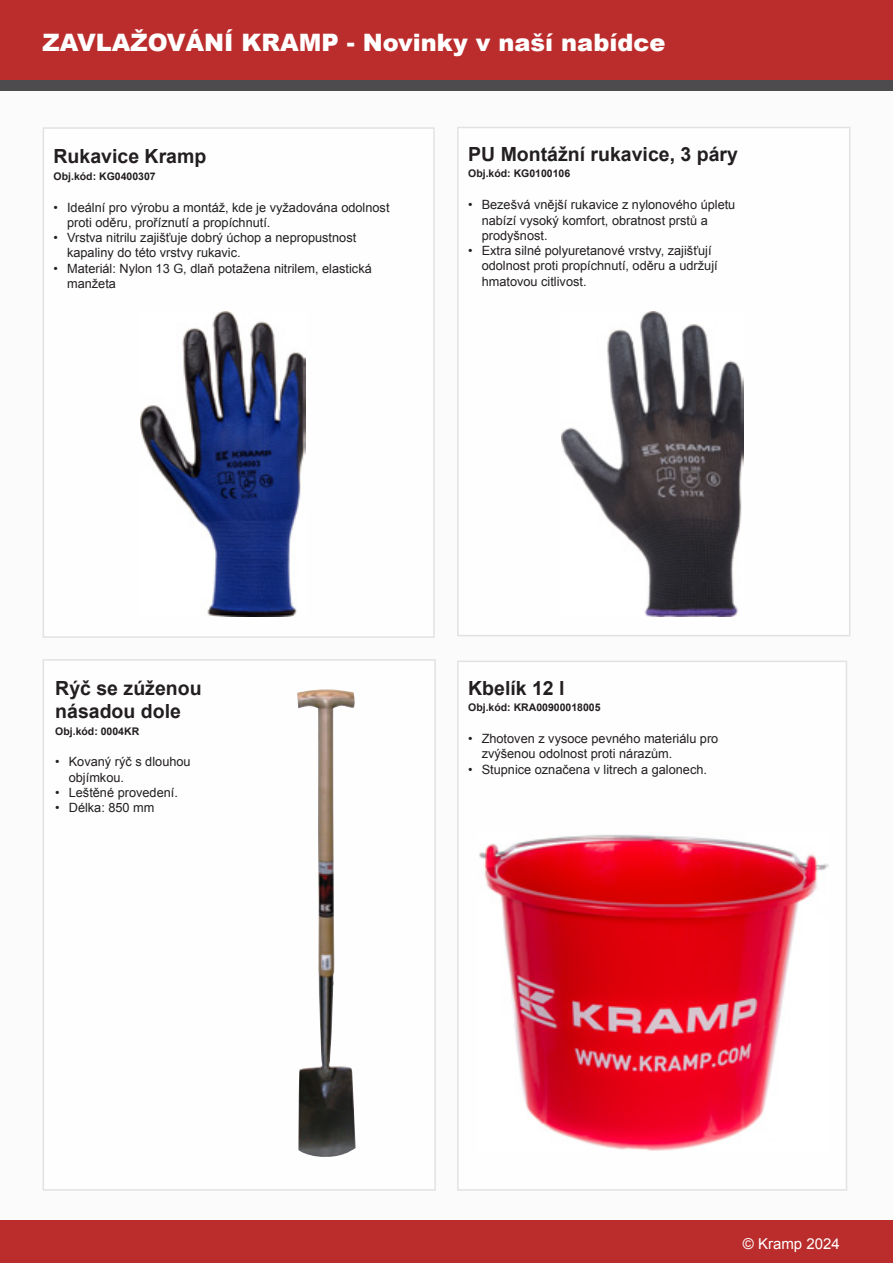
<style>
.page{position:relative;width:893px;height:1263px;background:#fbfbfb}
.page>*{position:absolute;margin:0;border:0;box-sizing:border-box;transform-origin:0 0}
.t1{font:900 24px "Arial";color:#fff}
.t2{font:700 19.5px/23.4px "Arial";color:#231f20}
.t3{font:15px "Arial";color:#fff}
.t4{font:12.75px/15.3px "Arial";color:#231f20}
.t5{font:700 10.5px "Arial";color:#231f20}
</style>
<div class="page">
<div style="left:0;top:1220px;width:893px;height:43px;background:#bb2d2d"></div>
<div style="left:0;top:0;width:893px;height:85px;background:#bb2d2d"></div>
<div style="left:0;top:80px;width:893px;height:10px;background:#4d4b4d"></div>
<div style="left:43px;top:127px;width:392px;height:511px;background:#fff;border:2px solid #dddedf"></div>
<div style="left:43px;top:659px;width:393px;height:532px;background:#fff;border:2px solid #dddedf"></div>
<div style="left:457px;top:661px;width:390px;height:530px;background:#fff;border:2px solid #dddedf"></div>
<div style="left:457px;top:127px;width:393px;height:509px;background:#fff;border:2px solid #dddedf"></div>
<img style="left:141px;top:311px;width:165px;height:306px">
<img style="left:561px;top:311px;width:182px;height:306px">
<img style="left:297px;top:689px;width:59px;height:468px">
<img style="left:479px;top:834px;width:350px;height:317px">
<h1 class="t1" style="left:43px;top:25px;width:624px">ZAVLAŽOVÁNÍ KRAMP - Novinky v naší nabídce</h1>
<h2 class="t2" style="left:54px;top:145px;width:154px">Rukavice Kramp</h2>
<p class="t5" style="left:54px;top:169px;width:104px">Obj.kód: KG0400307</p>
<p class="t4" style="left:67px;top:200px;width:324px;text-indent:-14px">• Ideální pro výrobu a montáž, kde je vyžadována odolnost proti oděru, proříznutí a propíchnutí.</p>
<p class="t4" style="left:67px;top:230px;width:291px;text-indent:-14px">• Vrstva nitrilu zajišťuje dobrý úchop a nepropustnost kapaliny do této vrstvy rukavic.</p>
<p class="t4" style="left:67px;top:261px;width:306px;text-indent:-14px">• Materiál: Nylon 13 G, dlaň potažena nitrilem, elastická manžeta</p>
<h2 class="t2" style="left:468px;top:143px;width:271px">PU Montážní rukavice, 3 páry</h2>
<p class="t5" style="left:468px;top:167px;width:104px">Obj.kód: KG0100106</p>
<p class="t4" style="left:482px;top:197px;width:255px;text-indent:-14px">• Bezešvá vnější rukavice z nylonového úpletu nabízí vysoký komfort, obratnost prstů a prodyšnost.</p>
<p class="t4" style="left:482px;top:243px;width:238px;text-indent:-14px">• Extra silné polyuretanové vrstvy, zajišťují odolnost proti propíchnutí, oděru a udržují hmatovou citlivost.</p>
<h2 class="t2" style="left:55px;top:677px;width:148px">Rýč se zúženou násadou dole</h2>
<p class="t5" style="left:55px;top:724px;width:86px">Obj.kód: 0004KR</p>
<p class="t4" style="left:69px;top:754px;width:123px;text-indent:-14px">• Kovaný rýč s dlouhou objímkou.</p>
<p class="t4" style="left:55px;top:785px;width:124px">• Leštěné provedení.</p>
<p class="t4" style="left:55px;top:800px;width:101px">• Délka: 850 mm</p>
<h2 class="t2" style="left:468px;top:677px;width:98px">Kbelík 12 l</h2>
<p class="t5" style="left:468px;top:700px;width:134px">Obj.kód: KRA00900018005</p>
<p class="t4" style="left:482px;top:731px;width:238px;text-indent:-14px">• Zhotoven z vysoce pevného materiálu pro zvýšenou odolnost proti nárazům.</p>
<p class="t4" style="left:468px;top:761px;width:240px">• Stupnice označena v litrech a galonech.</p>
<p class="t3" style="left:743px;top:1233px;width:98px">© Kramp 2024</p>
</div>
